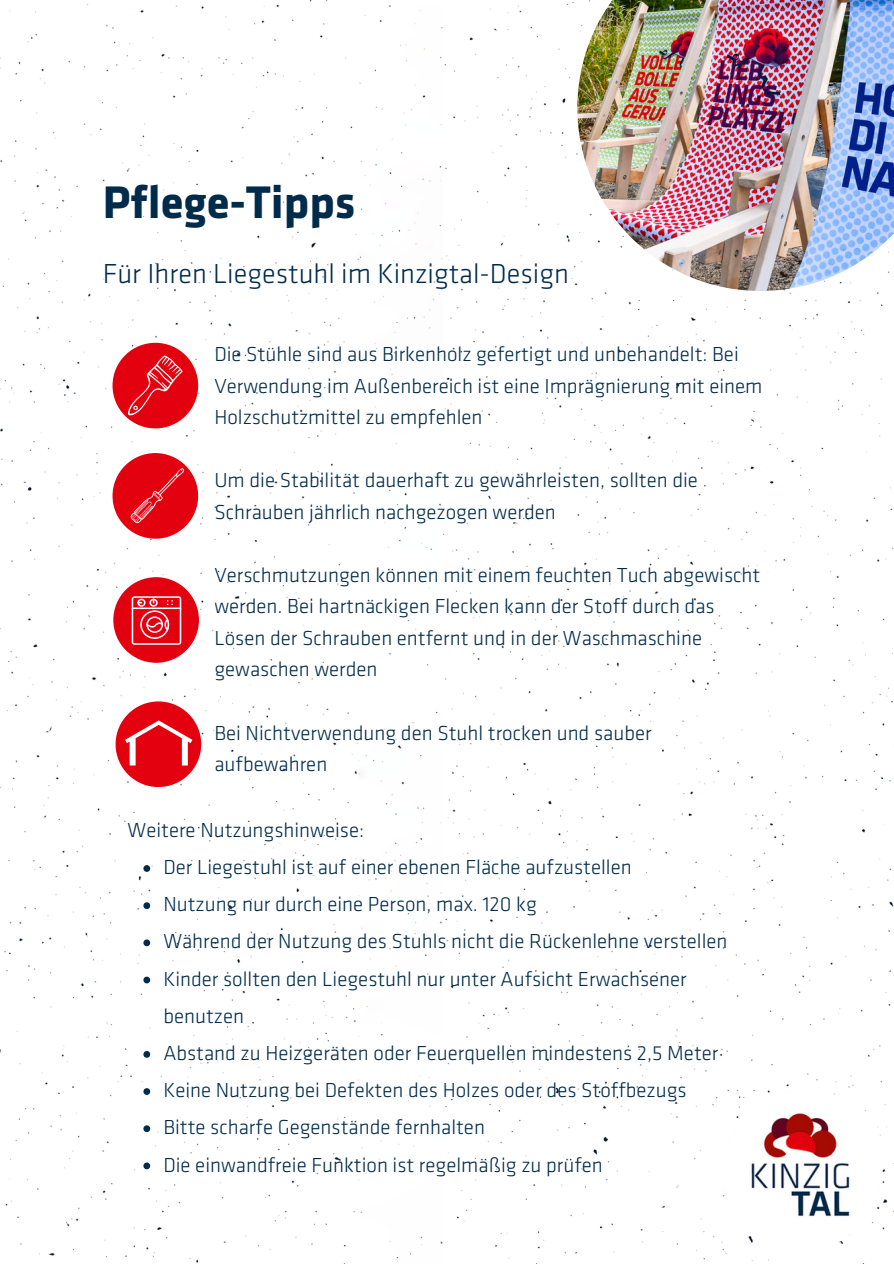
<style>
.page{position:relative;width:894px;height:1264px;background:#fff}
.page>*{position:absolute;margin:0;border:0;box-sizing:border-box;transform-origin:0 0}
.t1{font:700 47.25px "Klavika Basic";color:#002b4a}
.t2{font:300 28.5px "Klavika Basic";color:#002b4a}
.t3{font:300 21px/37.2px "Klavika Basic";color:#002b4a}
</style>
<div class="page">
<img style="left:0;top:0;width:893px;height:1263px">
<img style="left:710px;top:1075px;width:183px;height:188px">
<div style="left:112px;top:343px;width:86px;height:85px;background:#e3000f;border-radius:50%"></div>
<svg style="left:128px;top:355px;width:55px;height:60px"></svg>
<div style="left:112px;top:453px;width:86px;height:85px;background:#e3000f;border-radius:50%"></div>
<svg style="left:123px;top:467px;width:69px;height:57px"></svg>
<div style="left:113px;top:577px;width:86px;height:85px;background:#e3000f;border-radius:50%"></div>
<svg style="left:132px;top:596px;width:49px;height:48px"></svg>
<div style="left:115px;top:701px;width:86px;height:86px;background:#e3000f;border-radius:50%"></div>
<svg style="left:125px;top:720px;width:67px;height:45px"></svg>
<img style="left:577px;top:0;width:316px;height:291px">
<svg style="left:143px;top:865px;width:7px;height:6px"></svg>
<svg style="left:143px;top:902px;width:7px;height:7px"></svg>
<svg style="left:143px;top:939px;width:7px;height:7px"></svg>
<svg style="left:143px;top:976px;width:7px;height:7px"></svg>
<svg style="left:143px;top:1050px;width:7px;height:7px"></svg>
<svg style="left:143px;top:1088px;width:7px;height:6px"></svg>
<svg style="left:143px;top:1125px;width:7px;height:7px"></svg>
<svg style="left:143px;top:1162px;width:7px;height:7px"></svg>
<h1 class="t1" style="left:103px;top:175px;width:254px">Pflege-Tipps</h1>
<h2 class="t2" style="left:103px;top:257px;width:467px">Für Ihren Liegestuhl im Kinzigtal-Design</h2>
<p class="t3" style="left:214px;top:339px;width:549px;line-height:31.5px">Die Stühle sind aus Birkenholz gefertigt und unbehandelt: Bei<br>Verwendung im Außenbereich ist eine Imprägnierung mit einem<br>Holzschutzmittel zu empfehlen</p>
<p class="t3" style="left:214px;top:465px;width:485px;line-height:31.5px">Um die Stabilität dauerhaft zu gewährleisten, sollten die<br>Schrauben jährlich nachgezogen werden</p>
<p class="t3" style="left:214px;top:560px;width:547px;line-height:31.5px">Verschmutzungen können mit einem feuchten Tuch abgewischt werden. Bei hartnäckigen Flecken kann der Stoff durch das Lösen der Schrauben entfernt und in der Waschmaschine gewaschen werden</p>
<p class="t3" style="left:214px;top:717px;width:438px;line-height:31.5px">Bei Nichtverwendung den Stuhl trocken und sauber aufbewahren</p>
<p class="t3" style="left:128px;top:812px;width:238px">Weitere Nutzungshinweise:</p>
<p class="t3" style="left:163px;top:849px;width:565px">Der Liegestuhl ist auf einer ebenen Fläche aufzustellen<br>Nutzung nur durch eine Person, max. 120 kg<br>Während der Nutzung des Stuhls nicht die Rückenlehne verstellen Kinder sollten den Liegestuhl nur unter Aufsicht Erwachsener benutzen<br>Abstand zu Heizgeräten oder Feuerquellen mindestens 2,5 Meter Keine Nutzung bei Defekten des Holzes oder des Stoffbezugs Bitte scharfe Gegenstände fernhalten<br>Die einwandfreie Funktion ist regelmäßig zu prüfen</p>
</div>
